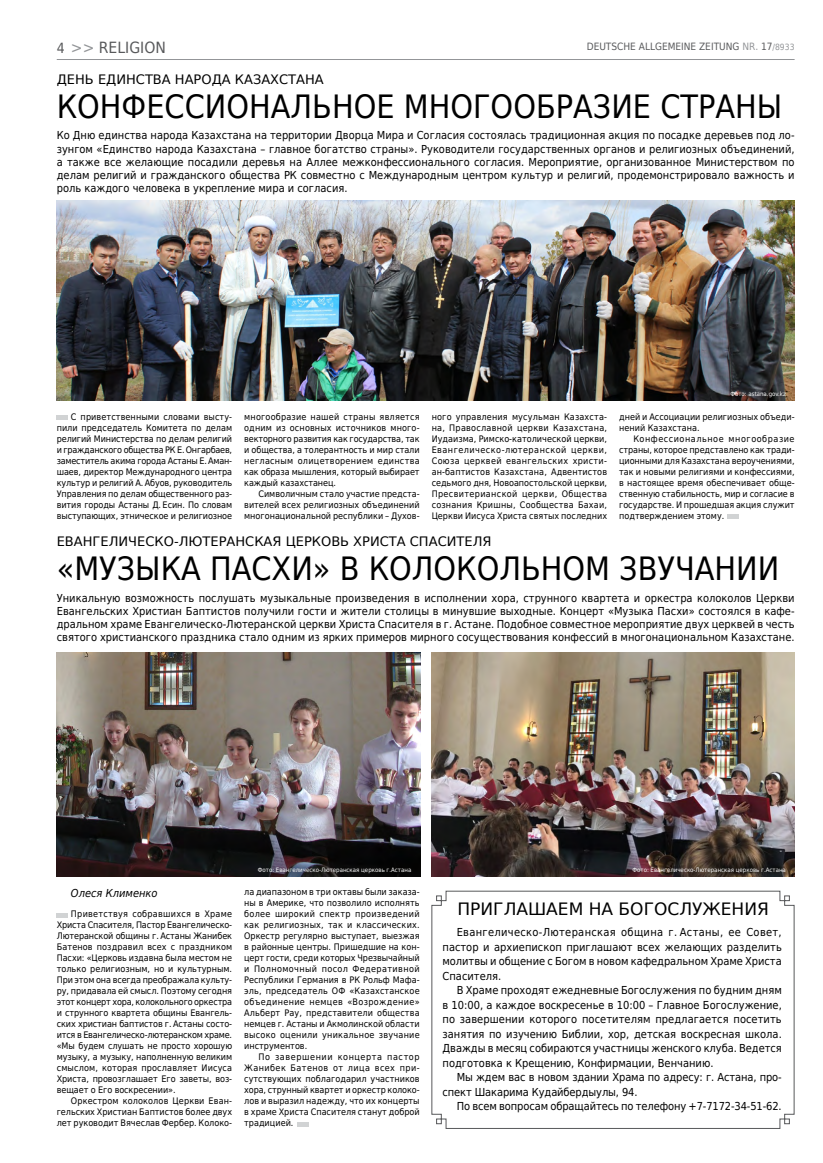
<style>
.page{position:relative;width:823px;height:1163px;background:#fff}
.page>*{position:absolute;margin:0;border:0;box-sizing:border-box;transform-origin:0 0}
.t1{font:32px "DejaVu Sans";color:#000;scale:.9 1}
.t2{font:17px "DejaVu Sans";color:#000}
.t3{font:15.4px "DejaVu Sans";color:#58595b;scale:.91 1}
.t4{font:13px "DejaVu Sans";color:#000}
.t5{font:11px/14.5px "DejaVu Sans Condensed";letter-spacing:-.005em;color:#000;text-align:justify}
.t6{font:italic 11px "DejaVu Sans Condensed";color:#000}
.t7{font:10px "DejaVu Sans";color:#58595b;scale:.9 1}
.t8{font:9px/11px "DejaVu Sans Condensed";color:#000;text-align:justify}
.t9{font:6.1px "DejaVu Sans Condensed";color:#fff}
.s1{font-size:14px}
.s2{color:#939598}
.s3{font-size:8.5px;color:#939598}
</style>
<div class="page">
<hr style="left:57px;top:59px;width:737px;height:1px;background:#939598">
<div style="left:57px;top:415px;width:11px;height:5px;background:#d1d3d4"></div>
<img style="left:57px;top:201px;width:737px;height:199px">
<img style="left:431px;top:652px;width:363px;height:224px">
<img style="left:57px;top:652px;width:363px;height:224px">
<div style="left:57px;top:912px;width:11px;height:5px;background:#d1d3d4"></div>
<svg style="left:431px;top:890px;width:363px;height:239px"></svg>
<div style="left:297px;top:1121px;width:12px;height:5px;background:#d1d3d4"></div>
<div style="left:727px;top:513px;width:11px;height:5px;background:#d1d3d4"></div>
<h3 class="t3" style="left:57px;top:35px;width:121px"><span class="s1">4</span> <span class="s2">&gt;&gt;</span> RELIGION</h3>
<p class="t7" style="left:586px;top:38px;width:232px">DEUTSCHE ALLGEMEINE ZEITUNG <span class="s2">NR.</span> 17<span class="s3">/8933</span></p>
<h3 class="t4" style="left:57px;top:68px;width:268px">ДЕНЬ ЕДИНСТВА НАРОДА КАЗАХСТАНА</h3>
<h1 class="t1" style="left:57px;top:80px;width:807px">КОНФЕССИОНАЛЬНОЕ МНОГООБРАЗИЕ СТРАНЫ</h1>
<p class="t5" style="left:57px;top:128px;width:739px;line-height:13.2px">Ко Дню единства народа Казахстана на территории Дворца Мира и Согласия состоялась традиционная акция по посадке деревьев под ло&shy;зунгом «Единство народа Казахстана – главное богатство страны». Руководители государственных органов и религиозных объединений, а также все желающие посадили деревья на Аллее межконфессионального согласия. Мероприятие, организованное Министерством по делам религий и гражданского общества РК совместно с Международным центром культур и религий, продемонстрировало важность и роль каждого человека в укрепление мира и согласия.</p>
<p class="t8" style="left:57px;top:410px;width:177px;text-indent:14px">С приветственными словами высту&shy;пили председатель Комитета по делам религий Министерства по делам религий и гражданского общества РК Е. Онгарбаев, заместитель акима города Астаны Е. Аман&shy;шаев, директор Международного центра культур и религий А. Абуов, руководитель Управления по делам общественного раз&shy;вития городы Астаны Д. Есин. По словам выступающих, этническое и религиозное</p>
<p class="t8" style="left:244px;top:410px;width:177px">многообразие нашей страны является одним из основных источников много&shy;векторного развития как государства, так и общества, а толерантность и мир стали негласным олицетворением единства как образа мышления, который выбирает каждый казахстанец.</p>
<p class="t8" style="left:244px;top:487px;width:177px;text-indent:14px">Символичным стало участие предста&shy;вителей всех религиозных объединений многонациональной республики – Духов-</p>
<p class="t9" style="left:730px;top:389px;width:57px">Фото: astana.gov.kz</p>
<p class="t8" style="left:431px;top:410px;width:177px">ного управления мусульман Казахста&shy;на, Православной церкви Казахстана, Иудаизма, Римско-католической церкви, Евангелическо-лютеранской церкви, Союза церквей евангельских христи&shy;ан-баптистов Казахстана, Адвентистов седьмого дня, Новоапостольской церкви, Пресвитерианской церкви, Общества сознания Кришны, Сообщества Бахаи, Церкви Иисуса Христа святых последних</p>
<p class="t8" style="left:618px;top:410px;width:177px">дней и Ассоциации религиозных объеди&shy;нений Казахстана.</p>
<p class="t8" style="left:618px;top:432px;width:177px;text-indent:14px">Конфессиональное многообразие страны, которое представлено как тради&shy;ционными для Казахстана вероучениями, так и новыми религиями и конфессиями, в настоящее время обеспечивает обще&shy;ственную стабильность, мир и согласие в государстве. И прошедшая акция служит подтверждением этому.</p>
<h3 class="t4" style="left:57px;top:530px;width:436px">ЕВАНГЕЛИЧЕСКО-ЛЮТЕРАНСКАЯ ЦЕРКОВЬ ХРИСТА СПАСИТЕЛЯ</h3>
<h1 class="t1" style="left:57px;top:542px;width:804px">«МУЗЫКА ПАСХИ» В КОЛОКОЛЬНОМ ЗВУЧАНИИ</h1>
<p class="t5" style="left:57px;top:590px;width:739px;line-height:13.2px">Уникальную возможность послушать музыкальные произведения в исполнении хора, струнного квартета и оркестра колоколов Церкви Евангельских Христиан Баптистов получили гости и жители столицы в минувшие выходные. Концерт «Музыка Пасхи» состоялся в кафе&shy;дральном храме Евангелическо-Лютеранской церкви Христа Спасителя в г. Астане. Подобное совместное мероприятие двух церквей в честь святого христианского праздника стало одним из ярких примеров мирного сосуществования конфессий в многонациональном Казахстане.</p>
<p class="t6" style="left:71px;top:885px;width:88px">Олеся Клименко</p>
<p class="t8" style="left:57px;top:907px;width:177px;text-indent:14px">Приветствуя собравшихся в Храме Христа Спасителя, Пастор Евангелическо-Лютеранской общины г. Астаны Жанибек Батенов поздравил всех с праздником Пасхи: «Церковь издавна была местом не только религиозным, но и культурным.<br>При этом она всегда преображала культу&shy;ру, придавала ей смысл. Поэтому сегодня этот концерт хора, колокольного оркестра и струнного квартета общины Евангель&shy;ских христиан баптистов г. Астаны состо&shy;ится в Евангелическо-лютеранском храме. «Мы будем слушать не просто хорошую музыку, а музыку, наполненную великим смыслом, которая прославляет Иисуса Христа, провозглашает Его заветы, воз&shy;вещает о Его воскресении».</p>
<p class="t8" style="left:57px;top:1094px;width:177px;text-indent:14px">Оркестром колоколов Церкви Еван&shy;гельских Христиан Баптистов более двух лет руководит Вячеслав Фербер. Колоко-</p>
<p class="t9" style="left:258px;top:865px;width:155px">Фото: Евангелическо-Лютеранская церковь г.Астана</p>
<p class="t9" style="left:632px;top:865px;width:155px">Фото: Евангелическо-Лютеранская церковь г.Астана</p>
<h2 class="t2" style="left:457px;top:894px;width:313px">ПРИГЛАШАЕМ НА БОГОСЛУЖЕНИЯ</h2>
<p class="t5" style="left:442px;top:924px;width:340px;text-indent:14px">Евангелическо-Лютеранская община г. Астаны, ее Совет, пастор и архиепископ приглашают всех желающих разделить молитвы и общение с Богом в новом кафедральном Храме Христа Спасителя.</p>
<p class="t5" style="left:442px;top:982px;width:340px;text-indent:14px">В Храме проходят ежедневные Богослужения по будним дням в 10:00, а каждое воскресенье в 10:00 – Главное Богослужение, по завершении которого посетителям предлагается посетить занятия по изучению Библии, хор, детская воскресная школа.<br>Дважды в месяц собираются участницы женского клуба. Ведется подготовка к Крещению, Конфирмации, Венчанию.</p>
<p class="t5" style="left:442px;top:1069px;width:340px;text-indent:14px">Мы ждем вас в новом здании Храма по адресу: г. Астана, про&shy;спект Шакарима Кудайбердыулы, 94.</p>
<p class="t5" style="left:456px;top:1098px;width:326px">По всем вопросам обращайтесь по телефону +7-7172-34-51-62.</p>
<p class="t8" style="left:244px;top:886px;width:177px">ла диапазоном в три октавы были заказа&shy;ны в Америке, что позволило исполнять более широкий спектр произведений как религиозных, так и классических.<br>Оркестр регулярно выступает, выезжая в районные центры. Пришедшие на кон&shy;церт гости, среди которых Чрезвычайный и Полномочный посол Федеративной Республики Германия в РК Рольф Мафа&shy;эль, председатель ОФ «Казахстанское объединение немцев «Возрождение» Альберт Рау, представители общества немцев г. Астаны и Акмолинской области высоко оценили уникальное звучание инструментов.</p>
<p class="t8" style="left:244px;top:1050px;width:177px;text-indent:14px">По завершении концерта пастор Жанибек Батенов от лица всех при&shy;сутствующих поблагодарил участников хора, струнный квартет и оркестр колоко&shy;лов и выразил надежду, что их концерты в храме Христа Спасителя станут доброй традицией.</p>
</div>
